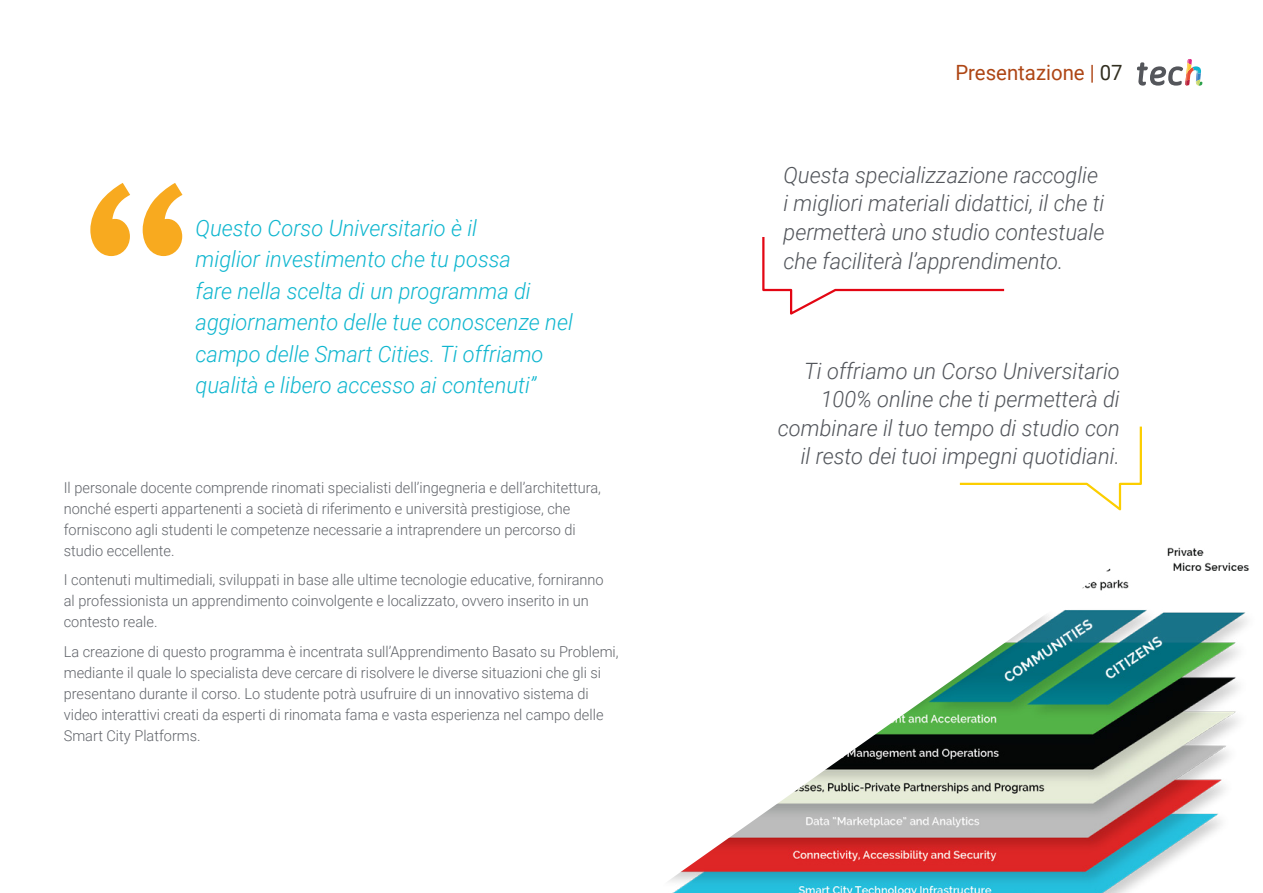
<style>
.page{position:relative;width:1263px;height:893px;background:#fff}
.page>*{position:absolute;margin:0;border:0;box-sizing:border-box;transform-origin:0 0}
.t1{font:italic 300 22.5px/28.5px "Roboto";color:#52555b;text-align:right}
.t2{font:italic 300 22.5px/31.5px "Roboto";color:#0fb6cf}
.t3{font:21px "Roboto";color:#ae4615}
.t4{font:300 15px/21px "Roboto";color:#61646a}
.s1{color:#312e20}
</style>
<div class="page">
<svg style="left:90px;top:183px;width:92px;height:73px"></svg>
<svg style="left:1139px;top:426px;width:3px;height:34px"></svg>
<svg style="left:762px;top:237px;width:243px;height:78px"></svg>
<svg style="left:1137px;top:59px;width:65px;height:27px"></svg>
<img style="left:668px;top:460px;width:581px;height:433px">
<h1 class="t2" style="left:196px;top:211px;width:379px">Questo Corso Universitario è il<br>miglior investimento che tu possa<br>fare nella scelta di un programma di aggiornamento delle tue conoscenze nel campo delle Smart Cities. Ti offriamo qualità e libero accesso ai contenuti”</h1>
<p class="t4" style="left:64px;top:477px;width:539px">Il personale docente comprende rinomati specialisti dell’ingegneria e dell’architettura, nonché esperti appartenenti a società di riferimento e università prestigiose, che forniscono agli studenti le competenze necessarie a intraprendere un percorso di studio eccellente.</p>
<p class="t4" style="left:64px;top:569px;width:541px">I contenuti multimediali, sviluppati in base alle ultime tecnologie educative, forniranno al professionista un apprendimento coinvolgente e localizzato, ovvero inserito in un contesto reale.</p>
<p class="t4" style="left:64px;top:641px;width:556px">La creazione di questo programma è incentrata sull’Apprendimento Basato su Problemi, mediante il quale lo specialista deve cercare di risolvere le diverse situazioni che gli si presentano durante il corso. Lo studente potrà usufruire di un innovativo sistema di video interattivi creati da esperti di rinomata fama e vasta esperienza nel campo delle Smart City Platforms.</p>
<h2 class="t3" style="left:955px;top:57px;width:169px">Presentazione | <span class="s1">07</span></h2>
<h1 class="t1" style="left:783px;top:160px;width:322px;text-align:left">Questa specializzazione raccoglie i migliori materiali didattici, il che ti permetterà uno studio contestuale che faciliterà l’apprendimento.</h1>
<h1 class="t1" style="left:778px;top:355px;width:343px">Ti offriamo un Corso Universitario 100% online che ti permetterà di combinare il tuo tempo di studio con il resto dei tuoi impegni quotidiani.</h1>
</div>
